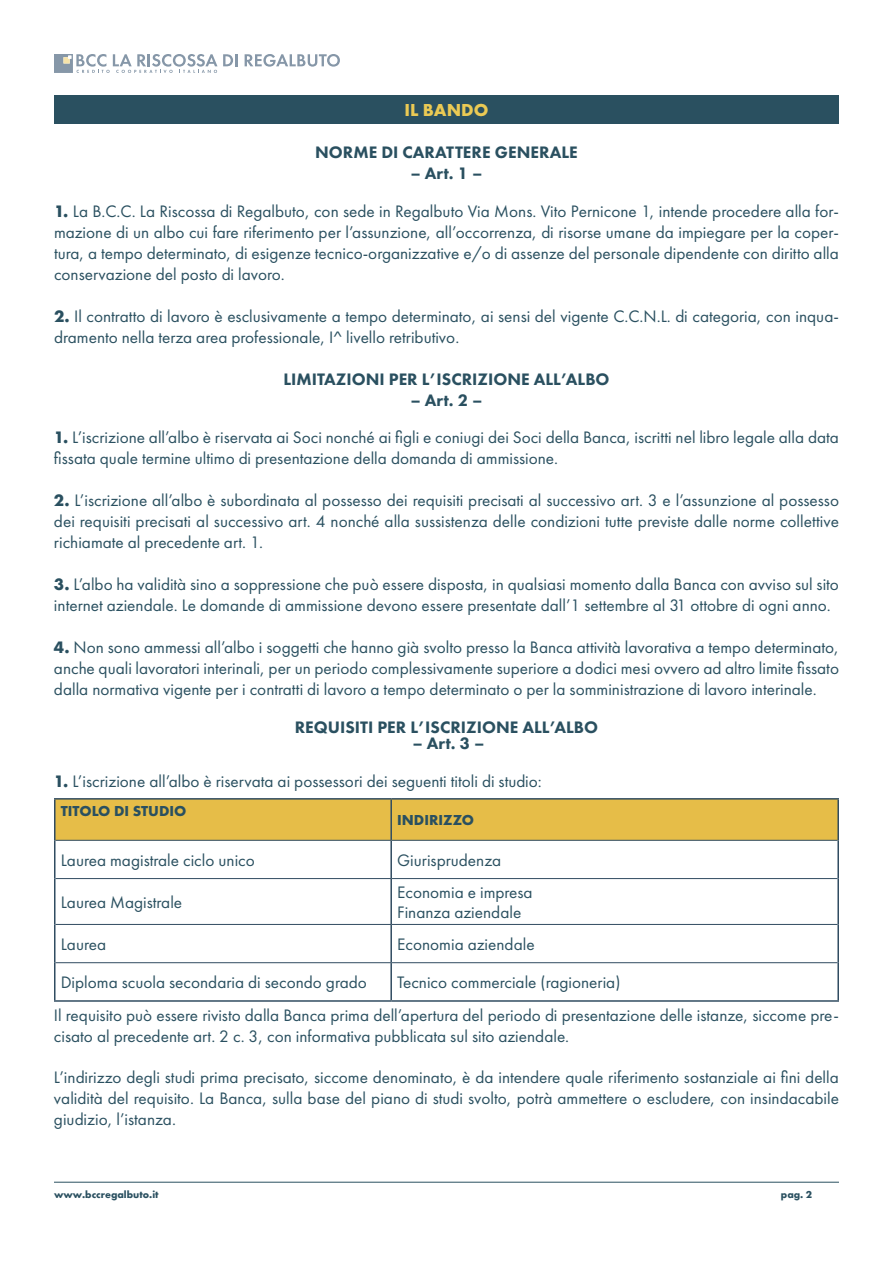
<style>
.page{position:relative;width:893px;height:1263px;background:#fff}
.page>*{position:absolute;margin:0;border:0;box-sizing:border-box;transform-origin:0 0}
.t1{font:700 18px "Futura PT";color:#ebca54}
.t2{font:17.25px/21px "Futura PT";color:#2a5060}
.t3{font:800 17.25px "Futura PT";color:#2a5060}
.t4{font:700 15px "Futura PT";color:#2a5060}
.t5{font:700 10.5px "Futura PT";color:#2a5060}
.s1{font-weight:700}
</style>
<div class="page">
<svg style="left:223px;top:54px;width:15px;height:12px"></svg>
<svg style="left:245px;top:54px;width:95px;height:13px"></svg>
<svg style="left:54px;top:54px;width:163px;height:19px"></svg>
<hr style="left:54px;top:1182px;width:785px;height:1px;background:#2a5060">
<div style="left:54px;top:95px;width:785px;height:29px;background:#2a5060"></div>
<div style="left:56px;top:799px;width:781px;height:41px;background:#e6bd48"></div>
<hr style="left:390px;top:799px;width:2px;height:41px;background:#314c61">
<hr style="left:390px;top:841px;width:2px;height:37px;background:#314c61">
<hr style="left:390px;top:879px;width:2px;height:45px;background:#314c61">
<hr style="left:390px;top:925px;width:2px;height:37px;background:#314c61">
<hr style="left:390px;top:963px;width:2px;height:37px;background:#314c61">
<hr style="left:56px;top:840px;width:335px;height:1px;background:#314c61">
<hr style="left:391px;top:840px;width:446px;height:1px;background:#314c61">
<hr style="left:56px;top:878px;width:335px;height:1px;background:#314c61">
<hr style="left:391px;top:878px;width:446px;height:1px;background:#314c61">
<hr style="left:56px;top:924px;width:335px;height:1px;background:#314c61">
<hr style="left:391px;top:924px;width:446px;height:1px;background:#314c61">
<hr style="left:56px;top:962px;width:335px;height:1px;background:#314c61">
<hr style="left:391px;top:962px;width:446px;height:1px;background:#314c61">
<hr style="left:54px;top:798px;width:337px;height:1px;background:#314c61">
<hr style="left:54px;top:799px;width:2px;height:41px;background:#314c61">
<hr style="left:391px;top:798px;width:448px;height:1px;background:#314c61">
<hr style="left:837px;top:799px;width:2px;height:41px;background:#314c61">
<hr style="left:54px;top:840px;width:2px;height:38px;background:#314c61">
<hr style="left:837px;top:840px;width:2px;height:38px;background:#314c61">
<hr style="left:54px;top:878px;width:2px;height:46px;background:#314c61">
<hr style="left:837px;top:878px;width:2px;height:46px;background:#314c61">
<hr style="left:54px;top:924px;width:2px;height:39px;background:#314c61">
<hr style="left:837px;top:924px;width:2px;height:39px;background:#314c61">
<hr style="left:54px;top:963px;width:2px;height:37px;background:#314c61">
<hr style="left:837px;top:963px;width:2px;height:37px;background:#314c61">
<hr style="left:54px;top:1000px;width:337px;height:2px;background:#314c61">
<hr style="left:391px;top:1000px;width:448px;height:2px;background:#314c61">
<p class="t1" style="left:405px;top:98px;width:85px">IL BANDO</p>
<p class="t3" style="left:315px;top:142px;width:264px">NORME DI CARATTERE GENERALE</p>
<p class="t3" style="left:410px;top:163px;width:74px">– Art. 1 –</p>
<p class="t2" style="left:54px;top:201px;width:787px;text-align:justify"><span class="s1">1.</span> La B.C.C. La Riscossa di Regalbuto, con sede in Regalbuto Via Mons. Vito Pernicone 1, intende procedere alla for&shy;mazione di un albo cui fare riferimento per l’assunzione, all’occorrenza, di risorse umane da impiegare per la coper&shy;tura, a tempo determinato, di esigenze tecnico-organizzative e/o di assenze del personale dipendente con diritto alla conservazione del posto di lavoro.</p>
<p class="t2" style="left:54px;top:305px;width:786px"><span class="s1">2.</span> Il contratto di lavoro è esclusivamente a tempo determinato, ai sensi del vigente C.C.N.L. di categoria, con inqua&shy;dramento nella terza area professionale, I^ livello retributivo.</p>
<p class="t3" style="left:283px;top:368px;width:328px">LIMITAZIONI PER L’ISCRIZIONE ALL’ALBO</p>
<p class="t3" style="left:410px;top:389px;width:74px">– Art. 2 –</p>
<p class="t2" style="left:54px;top:427px;width:786px"><span class="s1">1.</span> L’iscrizione all’albo è riservata ai Soci nonché ai figli e coniugi dei Soci della Banca, iscritti nel libro legale alla data fissata quale termine ultimo di presentazione della domanda di ammissione.</p>
<p class="t2" style="left:54px;top:490px;width:787px;text-align:justify"><span class="s1">2.</span> L’iscrizione all’albo è subordinata al possesso dei requisiti precisati al successivo art. 3 e l’assunzione al possesso dei requisiti precisati al successivo art. 4 nonché alla sussistenza delle condizioni tutte previste dalle norme collettive richiamate al precedente art. 1.</p>
<p class="t2" style="left:54px;top:574px;width:786px"><span class="s1">3.</span> L’albo ha validità sino a soppressione che può essere disposta, in qualsiasi momento dalla Banca con avviso sul sito internet aziendale. Le domande di ammissione devono essere presentate dall’1 settembre al 31 ottobre di ogni anno.</p>
<p class="t2" style="left:54px;top:637px;width:786px;text-align:justify"><span class="s1">4.</span> Non sono ammessi all’albo i soggetti che hanno già svolto presso la Banca attività lavorativa a tempo determinato, anche quali lavoratori interinali, per un periodo complessivamente superiore a dodici mesi ovvero ad altro limite fissato dalla normativa vigente per i contratti di lavoro a tempo determinato o per la somministrazione di lavoro interinale.</p>
<p class="t3" style="left:295px;top:716px;width:305px">REQUISITI PER L’ISCRIZIONE ALL’ALBO</p>
<p class="t3" style="left:412px;top:733px;width:74px">– Art. 3 –</p>
<p class="t2" style="left:54px;top:770px;width:489px"><span class="s1">1.</span> L’iscrizione all’albo è riservata ai possessori dei seguenti titoli di studio:</p>
<p class="t4" style="left:61px;top:802px;width:127px">TITOLO DI STUDIO</p>
<p class="t4" style="left:397px;top:811px;width:78px">INDIRIZZO</p>
<p class="t2" style="left:61px;top:850px;width:196px">Laurea magistrale ciclo unico</p>
<p class="t2" style="left:397px;top:850px;width:106px">Giurisprudenza</p>
<p class="t2" style="left:61px;top:892px;width:123px">Laurea Magistrale</p>
<p class="t2" style="left:397px;top:881px;width:137px">Economia e impresa<br>Finanza aziendale</p>
<p class="t2" style="left:61px;top:934px;width:47px">Laurea</p>
<p class="t2" style="left:397px;top:934px;width:139px">Economia aziendale</p>
<p class="t2" style="left:61px;top:972px;width:308px">Diploma scuola secondaria di secondo grado</p>
<p class="t2" style="left:54px;top:966px;width:786px;line-height:32.5px;text-indent:343px">Tecnico commerciale (ragioneria)<br>Il requisito può essere rivisto dalla Banca prima dell’apertura del periodo di presentazione delle istanze, siccome pre-</p>
<p class="t2" style="left:54px;top:1025px;width:517px">cisato al precedente art. 2 c. 3, con informativa pubblicata sul sito aziendale.</p>
<p class="t2" style="left:54px;top:1067px;width:786px;text-align:justify">L’indirizzo degli studi prima precisato, siccome denominato, è da intendere quale riferimento sostanziale ai fini della validità del requisito. La Banca, sulla base del piano di studi svolto, potrà ammettere o escludere, con insindacabile giudizio, l’istanza.</p>
<p class="t5" style="left:54px;top:1188px;width:106px">www.bccregalbuto.it</p>
<p class="t5" style="left:781px;top:1188px;width:33px">pag. 2</p>
</div>
